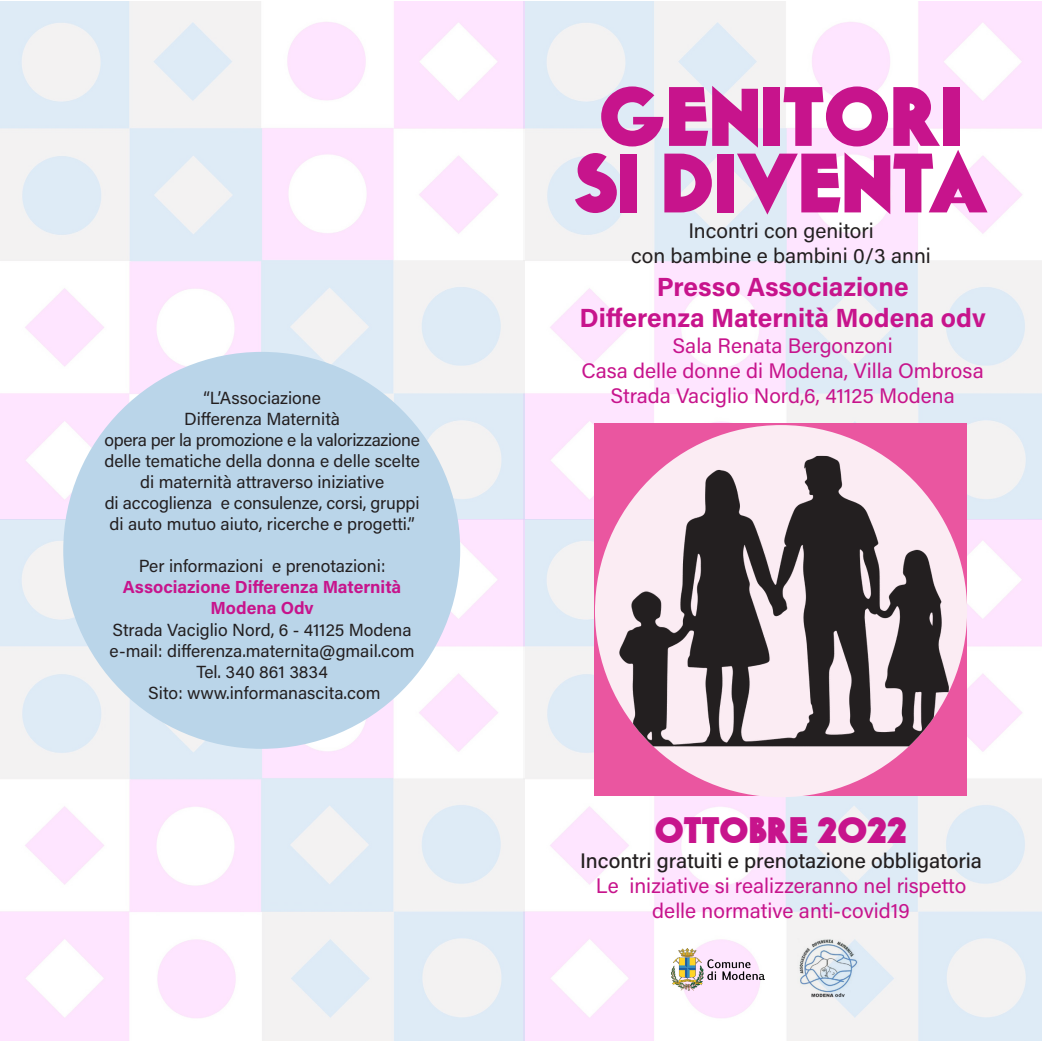
<style>
.page{position:relative;width:1042px;height:1042px;background:#fff}
.page>*{position:absolute;margin:0;border:0;box-sizing:border-box;transform-origin:0 0}
.t1{font:84px/66.5px "K22 Gadget";color:#c7148c}
.t2{font:36.75px "K22 Gadget";color:#c7148c}
.t3{font:700 26.25px/31.5px "Acumin Pro";color:#c7148c;text-align:center}
.t4{font:21px/25.2px "Acumin Pro";color:#c7148c;text-align:center}
.t5{font:21px/25.2px "Acumin Pro";color:#231f20;text-align:center}
.t6{font:500 21px "Acumin Pro";color:#231f20}
.t7{font:17.5px/21px "Acumin Pro";color:#231f20;text-align:center}
.t8{font:700 17.5px/21px "Acumin Pro";color:#c7148c;text-align:center}
</style>
<div class="page">
<img style="left:0;top:1px;width:1042px;height:1040px">
<div style="left:595px;top:424px;width:372px;height:372px;background:#ea56a0"></div>
<img style="left:672px;top:948px;width:92px;height:42px">
<div style="left:595px;top:425px;width:372px;height:372px;background:#fbecf3;border-radius:50%"></div>
<img style="left:619px;top:456px;width:348px;height:290px">
<div style="left:63px;top:352px;width:397px;height:397px;background:#bad5e9;border-radius:50%"></div>
<img style="left:797px;top:938px;width:61px;height:60px">
<h1 class="t1" style="left:574px;top:84px;width:415px">GENITORI<br>SI DIVENTA</h1>
<p class="t5" style="left:631px;top:217px;width:301px">Incontri con genitori<br>con bambine e bambini 0/3 anni</p>
<h3 class="t3" style="left:579px;top:270px;width:408px">Presso Associazione<br>Differenza Maternità Modena odv</h3>
<p class="t4" style="left:581px;top:332px;width:404px">Sala Renata Bergonzoni<br>Casa delle donne di Modena, Villa Ombrosa</p>
<p class="t7" style="left:203px;top:387px;width:119px">“L’Associazione</p>
<p class="t4" style="left:610px;top:382px;width:346px">Strada Vaciglio Nord,6, 41125 Modena</p>
<p class="t7" style="left:104px;top:408px;width:317px">Differenza Maternità<br>opera per la promozione e la valorizzazione delle tematiche della donna e delle scelte di maternità attraverso iniziative<br>di accoglienza e consulenze, corsi, gruppi di auto mutuo aiuto, ricerche e progetti.”</p>
<p class="t7" style="left:139px;top:555px;width:248px">Per informazioni e prenotazioni:</p>
<p class="t8" style="left:123px;top:576px;width:280px">Associazione Differenza Maternità<br>Modena Odv</p>
<p class="t7" style="left:110px;top:618px;width:306px">Strada Vaciglio Nord, 6 - 41125 Modena e-mail: differenza.maternita@gmail.com<br>Tel. 340 861 3834<br>Sito: www.informanascita.com</p>
<h2 class="t2" style="left:655px;top:808px;width:254px">OTTOBRE 2022</h2>
<p class="t6" style="left:580px;top:846px;width:403px">Incontri gratuiti e prenotazione obbligatoria</p>
<p class="t4" style="left:596px;top:872px;width:372px">Le iniziative si realizzeranno nel rispetto delle normative anti-covid19</p>
</div>
